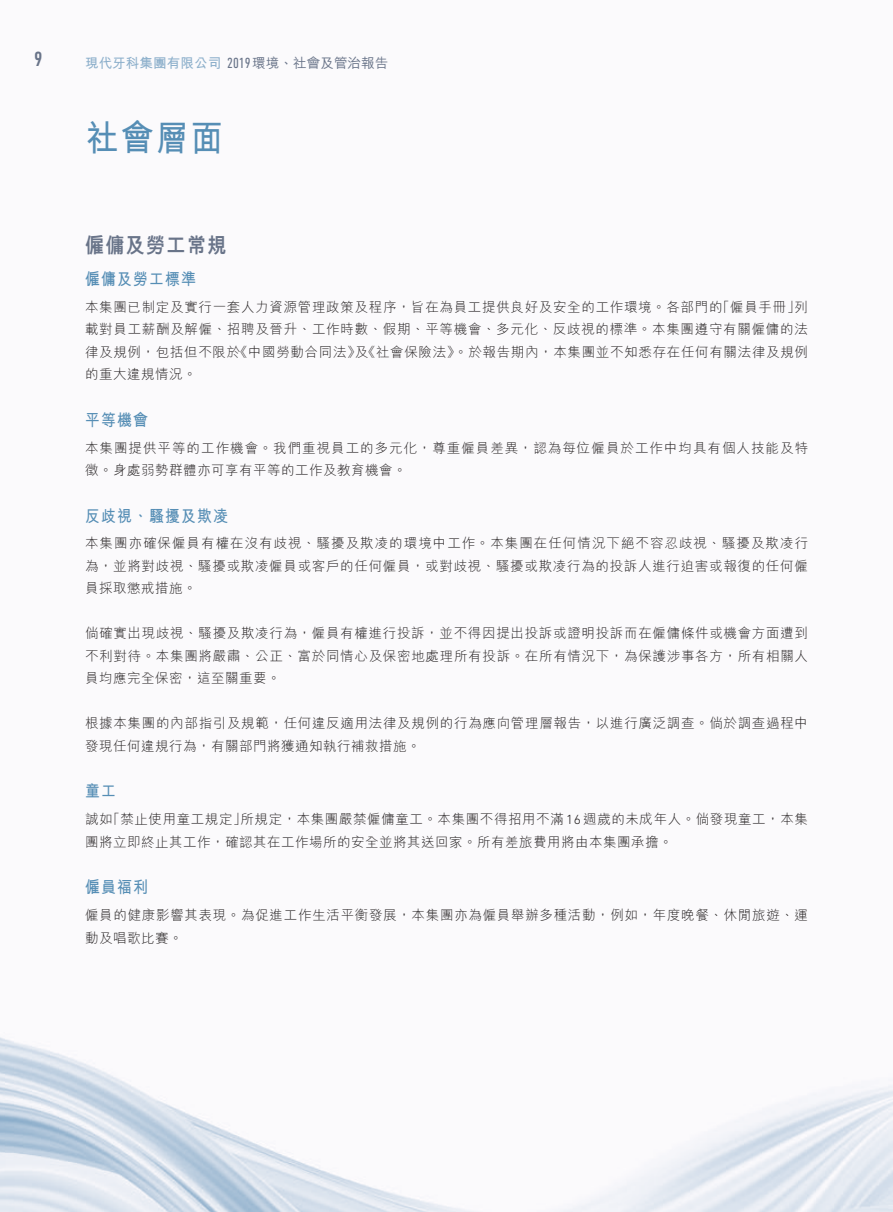
<style>
.page{position:relative;width:893px;height:1212px;background:#fff}
.page>*{position:absolute;margin:0;border:0;box-sizing:border-box;transform-origin:0 0}
.主標題{font:700 36px "M Hei HK";color:#568eb5;scale:.9 1}
._3__標題{font:800 21px "M Hei HK";letter-spacing:.08em;color:#697489;scale:.9 1}
.t1{font:500 condensed 21px "DIN Next LT Pro";color:#697489}
._4__副標題{font:700 16.5px "M Hei HK";letter-spacing:.08em;color:#568eb5;scale:.9 1}
.t2{font:700 13.65px "M Hei HK";letter-spacing:.005em;color:#8cafcb}
._1__內文{font:300 13.5px/22.5px "M Hei HK";letter-spacing:.05em;color:#231f20}
._1__內文-2{font:300 13.5px/22.5px "M Hei HK";letter-spacing:.075em;color:#231f20}
.s1{font-family:"DIN Next LT Pro";font-weight:400;font-stretch:condensed;font-size:15px;color:#697489}
.s2{font-weight:500;color:#697489}
.s3{font-family:"M Hei HKS";font-weight:500;color:#697489}
.s4{font-family:"DIN Next LT Pro"}
</style>
<div class="page">
<img style="left:0;top:1037px;width:892px;height:175px">
<h2 class="t1" style="left:34px;top:47px;width:10px">9</h2>
<p class="t2" style="left:85px;top:53px;width:305px">現代牙科集團有限公司 <span class="s1">2019</span><span class="s2">環境</span><span class="s3">、</span><span class="s2">社會及管治報告</span></p>
<p class="主標題" style="left:86px;top:112px;width:154px">社會層面</p>
<p class="_3__標題" style="left:85px;top:234px;width:158px">僱傭及勞工常規</p>
<p class="_4__副標題" style="left:85px;top:267px;width:125px">僱傭及勞工標準</p>
<p class="_1__內文" style="left:85px;top:295px;width:639px">本集團已制定及實行一套人力資源管理政策及程序，旨在為員工提供良好及安全的工作環境。各部門的</p>
<p class="_1__內文" style="left:85px;top:318px;width:724px">載對員工薪酬及解僱、招聘及晉升、工作時數、假期、平等機會、多元化、反歧視的標準。本集團遵守有關僱傭的法</p>
<p class="_1__內文" style="left:234px;top:340px;width:576px">《中國勞動合同法 《及》 社會保險法》。於報告期內，本集團並不知悉存在任何有關法律及規例</p>
<p class="_1__內文" style="left:716px;top:295px;width:93px">「僱員手冊 列」</p>
<p class="_1__內文" style="left:85px;top:340px;width:157px">律及規例，包括但不限於的重大違規情況。</p>
<p class="_4__副標題" style="left:85px;top:408px;width:71px">平等機會</p>
<p class="_1__內文-2" style="left:85px;top:436px;width:725px">本集團提供平等的工作機會。我們重視員工的多元化，尊重僱員差異，認為每位僱員於工作中均具有個人技能及特徵。身處弱勢群體亦可享有平等的工作及教育機會。</p>
<p class="_4__副標題" style="left:85px;top:504px;width:160px">反歧視、騷擾及欺凌</p>
<p class="_1__內文" style="left:85px;top:532px;width:725px;text-align:justify">本集團亦確保僱員有權在沒有歧視、騷擾及欺凌的環境中工作。本集團在任何情況下絕不容忍歧視、騷擾及欺凌行為，並將對歧視、騷擾或欺凌僱員或客戶的任何僱員，或對歧視、騷擾或欺凌行為的投訴人進行迫害或報復的任何僱員採取懲戒措施。</p>
<p class="_1__內文" style="left:85px;top:622px;width:724px;text-align:justify">倘確實出現歧視、騷擾及欺凌行為，僱員有權進行投訴，並不得因提出投訴或證明投訴而在僱傭條件或機會方面遭到不利對待。本集團將嚴肅、公正、富於同情心及保密地處理所有投訴。在所有情況下，為保護涉事各方，所有相關人員均應完全保密，這至關重要。</p>
<p class="_1__內文" style="left:85px;top:712px;width:724px">根據本集團的內部指引及規範，任何違反適用法律及規例的行為應向管理層報告，以進行廣泛調查。倘於調查過程中發現任何違規行為，有關部門將獲通知執行補救措施。</p>
<p class="_4__副標題" style="left:85px;top:779px;width:36px">童工</p>
<p class="_1__內文" style="left:240px;top:808px;width:569px">所規定，本集團嚴禁僱傭童工。本集團不得招用不滿<span class="s4">16</span>週歲的未成年人。倘發現童工，本集</p>
<p class="_1__內文" style="left:85px;top:808px;width:589px">誠如<br>團將立即終止其工作，確認其在工作場所的安全並將其送回家。所有差旅費用將由本集團承擔。</p>
<p class="_4__副標題" style="left:85px;top:875px;width:71px">僱員福利</p>
<p class="_1__內文" style="left:85px;top:903px;width:724px">僱員的健康影響其表現。為促進工作生活平衡發展，本集團亦為僱員舉辦多種活動，例如，年度晚餐、休閒旅遊、運動及唱歌比賽。</p>
<p class="_1__內文" style="left:106px;top:808px;width:142px">「禁止使用童工規定」</p>
</div>
